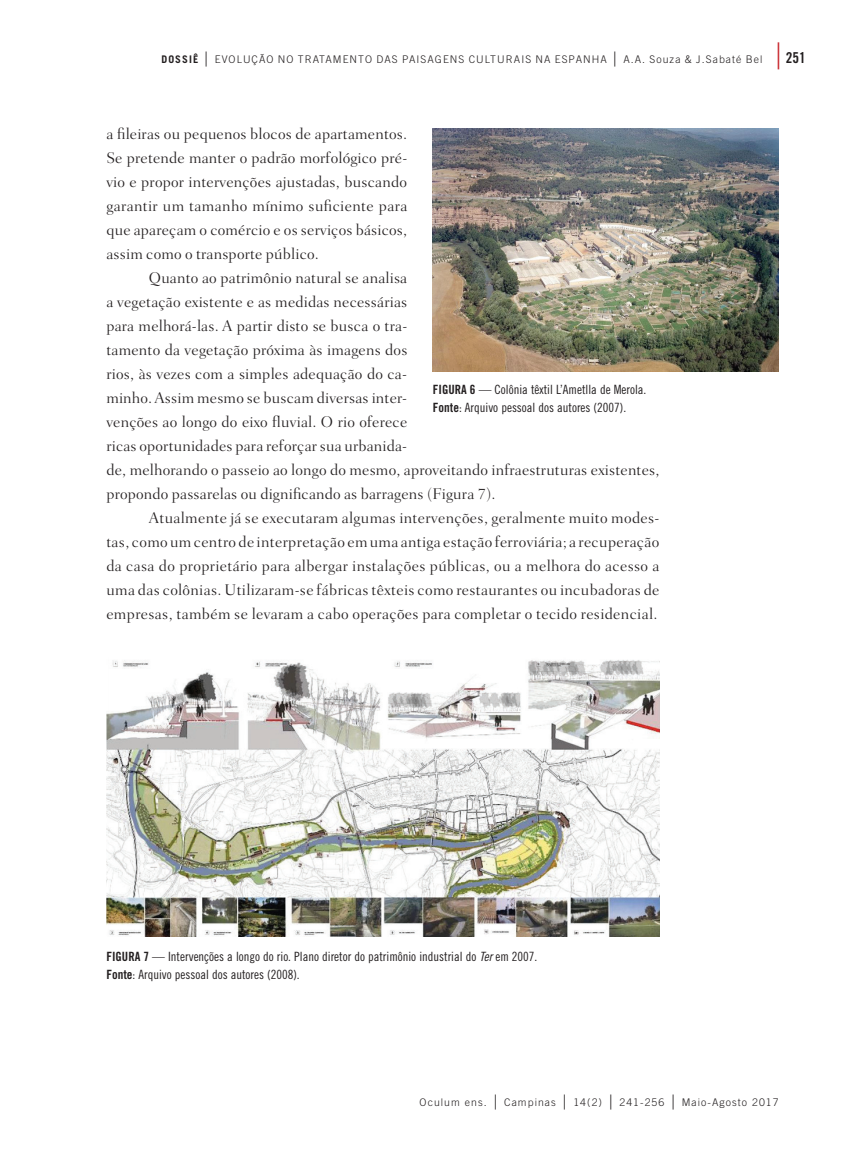
<style>
.page{position:relative;width:851px;height:1149px;background:#fff}
.page>*{position:absolute;margin:0;border:0;box-sizing:border-box;transform-origin:0 0}
.t1{font:300 15.75px/24px "Fairfield LH";letter-spacing:.01em;color:#231f20;text-align:justify}
.t2{font:15px "Trade Gothic Bold Cond Twenty";color:#231f20}
.t3{font:12.75px/18px "Trade Gothic Cond Eighteen";color:#231f20}
.t4{font:12.75px "Trade Gothic Bold Cond Twenty";color:#231f20}
.t5{font:300 10.5px "Trade Gothic";letter-spacing:.1em;color:#231f20}
.s1{font-weight:700}
.s2{font-family:"Apple Garamond";font-size:15px}
.s3{font-family:"Apple Garamond";font-weight:300;font-size:27px;color:#c8242b}
.s4{font-family:"Trade Gothic Bold Cond Twenty"}
.s5{font-family:"Trade Gothic Cond Eighteen Obl"}
</style>
<div class="page">
<img style="left:433px;top:128px;width:345px;height:243px">
<img style="left:106px;top:660px;width:553px;height:276px">
<p class="t5" style="left:161px;top:53px;width:602px"><span class="s1">DOSSIÊ</span> <span class="s2">|</span> EVOLUÇÃO NO TRATAMENTO DAS PAISAGENS CULTURAIS NA ESPANHA <span class="s2">|</span> A.A. Souza &amp; J.Sabaté Bel</p>
<p class="t2" style="left:771px;top:49px;width:35px"><span class="s3">|</span>251</p>
<p class="t1" style="left:106px;top:122px;width:302px">a fileiras ou pequenos blocos de apartamentos.<br>Se pretende manter o padrão morfológico pré‑ vio e propor intervenções ajustadas, buscando garantir um tamanho mínimo suficiente para que apareçam o comércio e os serviços básicos, assim como o transporte público.</p>
<p class="t1" style="left:106px;top:266px;width:554px;text-align:left;text-indent:43px">Quanto ao patrimônio natural se analisa<br>a vegetação existente e as medidas necessárias<br>para melhorá‑las. A partir disto se busca o tra‑<br>tamento da vegetação próxima às imagens dos<br>rios, às vezes com a simples adequação do ca‑<br>minho. Assim mesmo se buscam diversas inter‑<br>venções ao longo do eixo fluvial. O rio oferece<br>ricas oportunidades para reforçar sua urbanida‑<br>de, melhorando o passeio ao longo do mesmo, aproveitando infraestruturas existentes, propondo passarelas ou dignificando as barragens (Figura 7).</p>
<p class="t1" style="left:106px;top:506px;width:554px;text-indent:43px">Atualmente já se executaram algumas intervenções, geralmente muito modes‑ tas, como um centro de interpretação em uma antiga estação ferroviária; a recuperação da casa do proprietário para albergar instalações públicas, ou a melhora do acesso a uma das colônias. Utilizaram‑se fábricas têxteis como restaurantes ou incubadoras de empresas, também se levaram a cabo operações para completar o tecido residencial.</p>
<p class="t3" style="left:433px;top:380px;width:215px;text-indent:37px"><span class="s4">6</span> — Colônia têxtil L’Ametlla de Merola.<br><span class="s4">Fonte</span>: Arquivo pessoal dos autores (2007).</p>
<p class="t4" style="left:433px;top:381px;width:13px">Figura</p>
<p class="t3" style="left:106px;top:947px;width:432px;text-indent:37px"><span class="s4">7</span> — Intervenções a longo do rio. Plano diretor do patrimônio industrial do <span class="s5">Ter</span> em 2007.<br><span class="s4">Fonte</span>: Arquivo pessoal dos autores (2008).</p>
<p class="t4" style="left:106px;top:948px;width:13px">Figura</p>
<p class="t5" style="left:419px;top:1095px;width:360px">Oculum ens. <span class="s2">|</span> Campinas <span class="s2">|</span> 14(2) <span class="s2">|</span> 241-256 <span class="s2">|</span> Maio-Agosto 2017</p>
</div>
